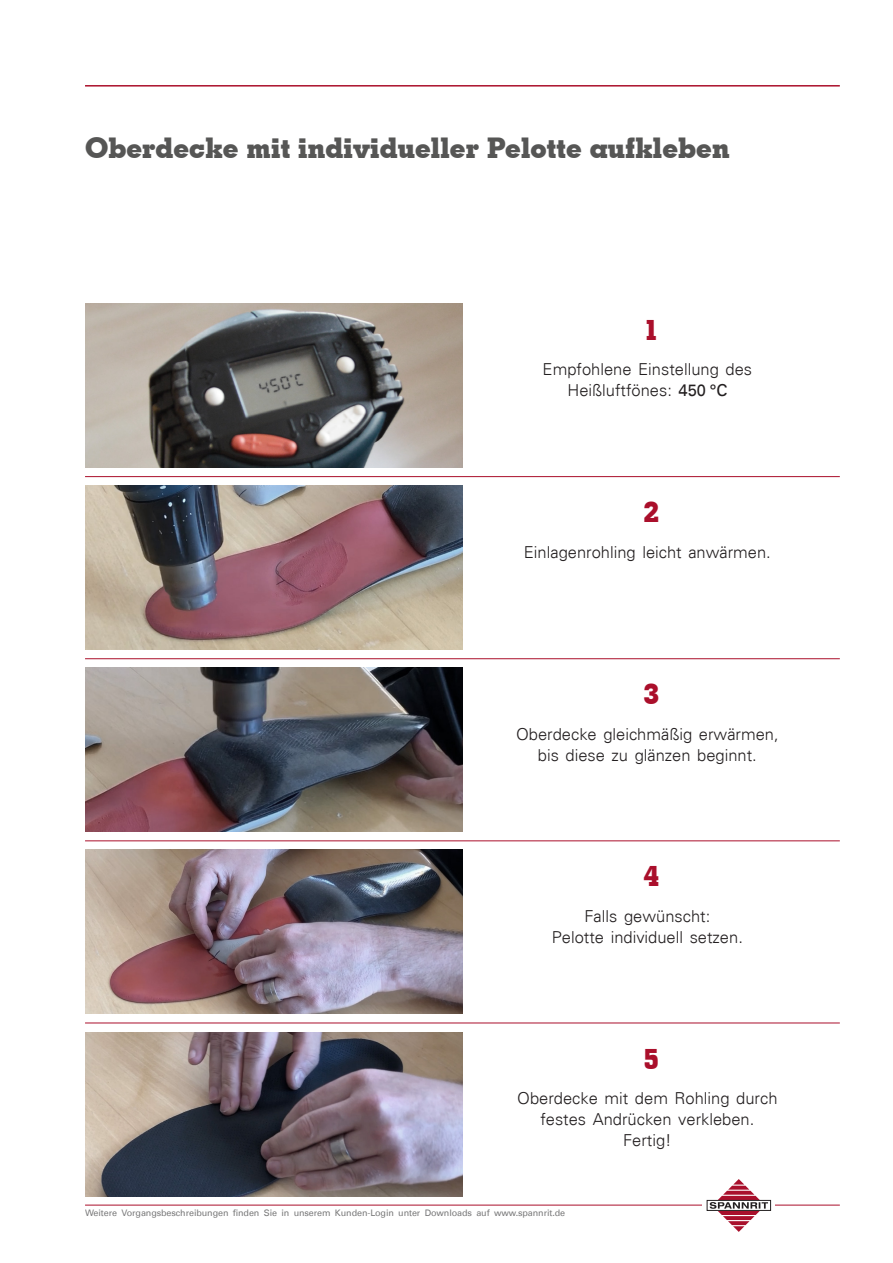
<style>
.page{position:relative;width:893px;height:1263px;background:#fff}
.page>*{position:absolute;margin:0;border:0;box-sizing:border-box;transform-origin:0 0}
.t1{font:700 28.5px "Geometric Slab 703 BT Xtra";color:#565655}
.t2{font:700 28.5px "Geometric Slab 703 BT Xtra";color:#aa0f2b}
.t3{font:300 16.5px/21px "Univers";color:#231f20;text-align:center}
.t4{font:9px "Univers";letter-spacing:-.01em;color:#3e3e3f}
.s1{font-family:"Univers LT";font-weight:400}
</style>
<div class="page">
<hr style="left:85px;top:1205px;width:755px;height:1px;background:#aa0f2b">
<hr style="left:85px;top:85px;width:755px;height:2px;background:#aa0f2b">
<div style="left:703px;top:1176px;width:72px;height:58px;background:#fff"></div>
<div style="left:707px;top:1200px;width:64px;height:10px;border:1px solid #231f20"></div>
<svg style="left:710px;top:1179px;width:58px;height:53px"></svg>
<hr style="left:85px;top:476px;width:755px;height:1px;background:#aa0f2b">
<img style="left:85px;top:304px;width:378px;height:163px">
<hr style="left:85px;top:658px;width:755px;height:1px;background:#aa0f2b">
<img style="left:85px;top:486px;width:378px;height:164px">
<hr style="left:85px;top:840px;width:755px;height:1px;background:#aa0f2b">
<img style="left:85px;top:668px;width:378px;height:164px">
<img style="left:85px;top:850px;width:378px;height:164px">
<hr style="left:85px;top:1022px;width:755px;height:1px;background:#aa0f2b">
<img style="left:85px;top:1032px;width:378px;height:164px">
<h1 class="t1" style="left:85px;top:130px;width:646px">Oberdecke mit individueller Pelotte aufkleben</h1>
<h1 class="t2" style="left:643px;top:313px;width:17px">1</h1>
<p class="t3" style="left:543px;top:359px;width:211px">Empfohlene Einstellung des<br>Heißluftfönes: <span class="s1">450 °C</span></p>
<h1 class="t2" style="left:643px;top:495px;width:17px">2</h1>
<p class="t3" style="left:524px;top:541px;width:249px">Einlagenrohling leicht anwärmen.</p>
<h1 class="t2" style="left:643px;top:677px;width:17px">3</h1>
<p class="t3" style="left:516px;top:723px;width:264px">Oberdecke gleichmäßig erwärmen, bis diese zu glänzen beginnt.</p>
<h1 class="t2" style="left:643px;top:859px;width:17px">4</h1>
<p class="t3" style="left:552px;top:905px;width:193px">Falls gewünscht:<br>Pelotte individuell setzen.</p>
<h1 class="t2" style="left:643px;top:1041px;width:17px">5</h1>
<p class="t3" style="left:517px;top:1087px;width:262px">Oberdecke mit dem Rohling durch festes Andrücken verkleben.<br>Fertig!</p>
<p class="t4" style="left:85px;top:1207px;width:482px">Weitere Vorgangsbeschreibungen finden Sie in unserem Kunden-Login unter Downloads auf www.spannrit.de</p>
</div>
